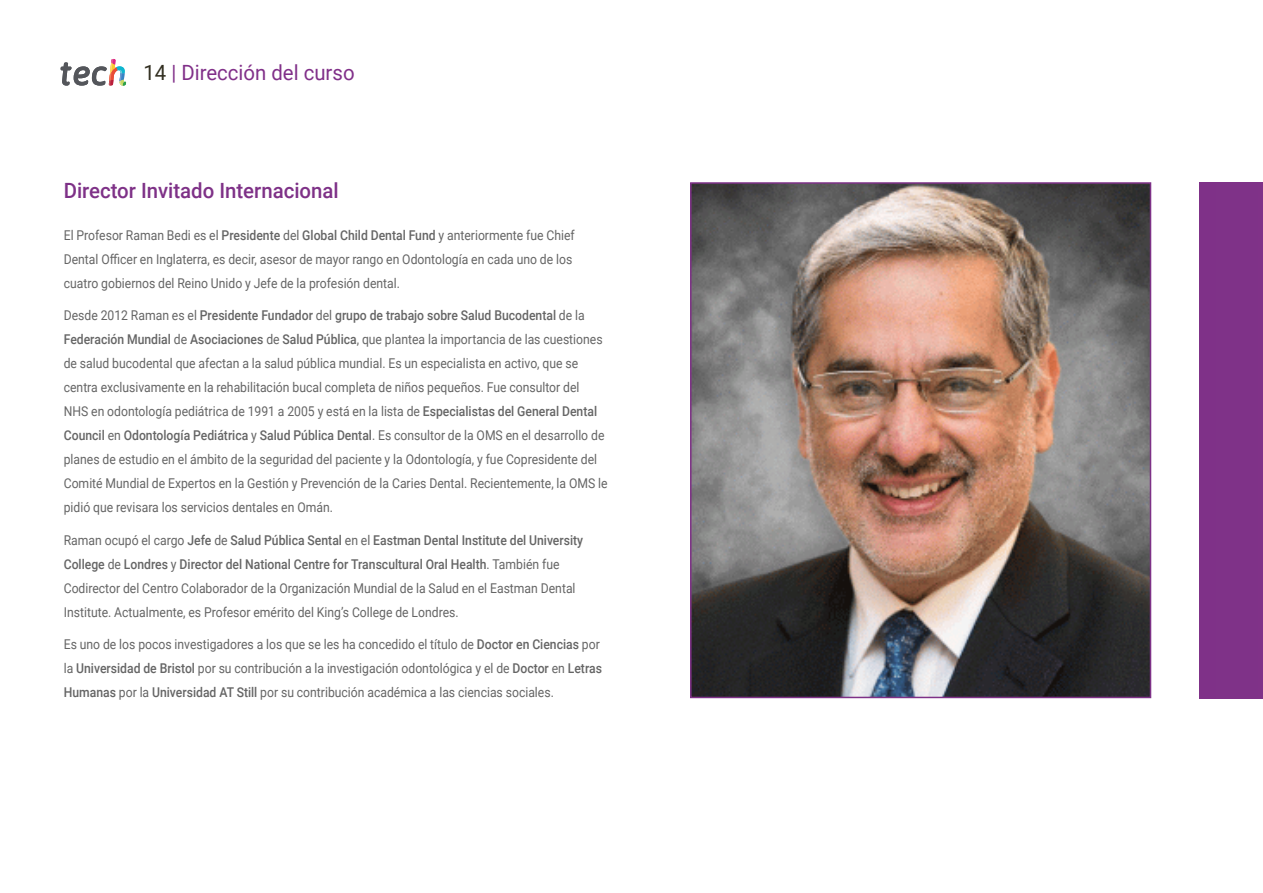
<style>
.page{position:relative;width:1263px;height:893px;background:#fff}
.page>*{position:absolute;margin:0;border:0;box-sizing:border-box;transform-origin:0 0}
.t1{font:500 21px "Roboto";color:#7e3187}
.t2{font:21px "Roboto";color:#813089}
.t3{font:13.5px/24px "Roboto";color:#656565;scale:.9 1}
.s1{color:#312e20}
.s2{font-weight:500}
</style>
<div class="page">
<svg style="left:61px;top:59px;width:65px;height:27px"></svg>
<img style="left:693px;top:185px;width:455px;height:510px">
<div style="left:690px;top:182px;width:461px;height:516px;border:2px solid #7e3187"></div>
<div style="left:1199px;top:182px;width:64px;height:516px;background:#7f3288"></div>
<h1 class="t2" style="left:144px;top:57px;width:213px"><span class="s1">14</span> | Dirección del curso</h1>
<h1 class="t1" style="left:64px;top:176px;width:276px">Director Invitado Internacional</h1>
<p class="t3" style="left:64px;top:222px;width:569px">El Profesor Raman Bedi es el <span class="s2">Presidente</span> del <span class="s2">Global Child Dental Fund</span> y anteriormente fue Chief<br>Dental Officer en Inglaterra, es decir, asesor de mayor rango en Odontología en cada uno de los cuatro gobiernos del Reino Unido y Jefe de la profesión dental.</p>
<p class="t3" style="left:64px;top:303px;width:606px">Desde 2012 Raman es el <span class="s2">Presidente Fundador</span> del <span class="s2">grupo de trabajo sobre Salud Bucodental</span> de la <span class="s2">Federación Mundial</span> de <span class="s2">Asociaciones</span> de <span class="s2">Salud Pública</span>, que plantea la importancia de las cuestiones de salud bucodental que afectan a la salud pública mundial. Es un especialista en activo, que se centra exclusivamente en la rehabilitación bucal completa de niños pequeños. Fue consultor del<br>NHS en odontología pediátrica de 1991 a 2005 y está en la lista de <span class="s2">Especialistas del General Dental Council</span> en <span class="s2">Odontología Pediátrica</span> y <span class="s2">Salud Pública Dental</span>. Es consultor de la OMS en el desarrollo de planes de estudio en el ámbito de la seguridad del paciente y la Odontología, y fue Copresidente del Comité Mundial de Expertos en la Gestión y Prevención de la Caries Dental. Recientemente, la OMS le pidió que revisara los servicios dentales en Omán.</p>
<p class="t3" style="left:64px;top:527px;width:579px">Raman ocupó el cargo <span class="s2">Jefe</span> de <span class="s2">Salud Pública Sental</span> en el <span class="s2">Eastman Dental Institute del University College</span> de <span class="s2">Londres</span> y <span class="s2">Director del National Centre for Transcultural Oral Health</span>. También fue Codirector del Centro Colaborador de la Organización Mundial de la Salud en el Eastman Dental Institute. Actualmente, es Profesor emérito del King’s College de Londres.</p>
<p class="t3" style="left:64px;top:632px;width:599px">Es uno de los pocos investigadores a los que se les ha concedido el título de <span class="s2">Doctor en Ciencias</span> por la <span class="s2">Universidad de Bristol</span> por su contribución a la investigación odontológica y el de <span class="s2">Doctor</span> en <span class="s2">Letras<br>Humanas</span> por la <span class="s2">Universidad AT Still</span> por su contribución académica a las ciencias sociales.</p>
</div>
